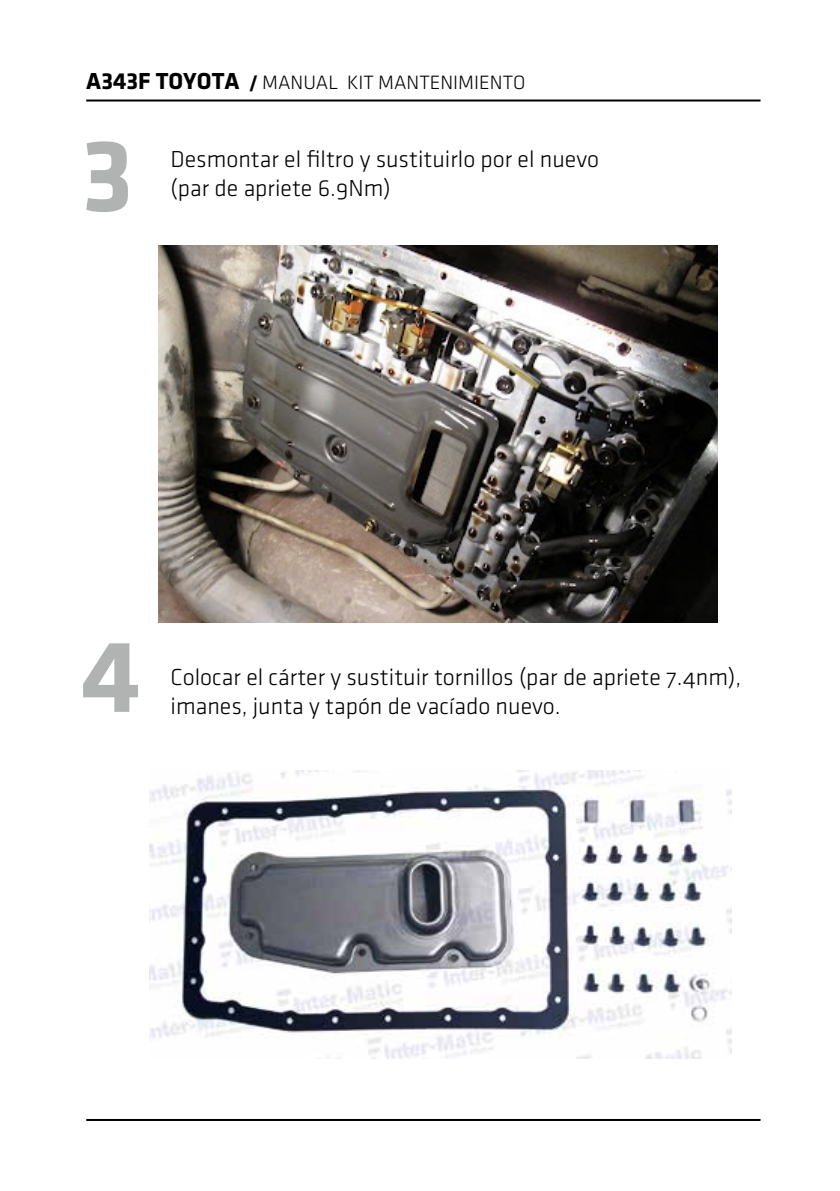
<style>
.page{position:relative;width:840px;height:1191px;background:#fff}
.page>*{position:absolute;margin:0;border:0;box-sizing:border-box;transform-origin:0 0}
.t1{font:700 106px "Klavika";color:#b0b3b2}
.t2{font:24px "Klavika Light OSF";color:#000}
.t3{font:20px "Klavika Light OSF";color:#000}
.s1{font-family:"Klavika";font-weight:700;font-size:24px}
.s2{font-family:"Klavika";font-weight:700}
</style>
<div class="page">
<hr style="left:86px;top:99px;width:674px;height:2px;background:#000">
<hr style="left:86px;top:1119px;width:674px;height:2px;background:#000">
<img style="left:159px;top:245px;width:558px;height:377px">
<img style="left:150px;top:770px;width:580px;height:288px">
<p class="t3" style="left:86px;top:72px;width:440px"><span class="s1">A343F TOYOTA</span> <span class="s2">/</span> MANUAL KIT MANTENIMIENTO</p>
<h1 class="t1" style="left:81px;top:118px;width:53px">3</h1>
<p class="t2" style="left:170px;top:147px;width:430px">Desmontar el filtro y sustituirlo por el nuevo</p>
<p class="t2" style="left:170px;top:176px;width:221px">(par de apriete 6.9Nm)</p>
<h1 class="t1" style="left:81px;top:618px;width:61px">4</h1>
<p class="t2" style="left:170px;top:664px;width:571px">Colocar el cárter y sustituir tornillos (par de apriete 7.4nm),</p>
<p class="t2" style="left:170px;top:693px;width:391px">imanes, junta y tapón de vacíado nuevo.</p>
</div>
